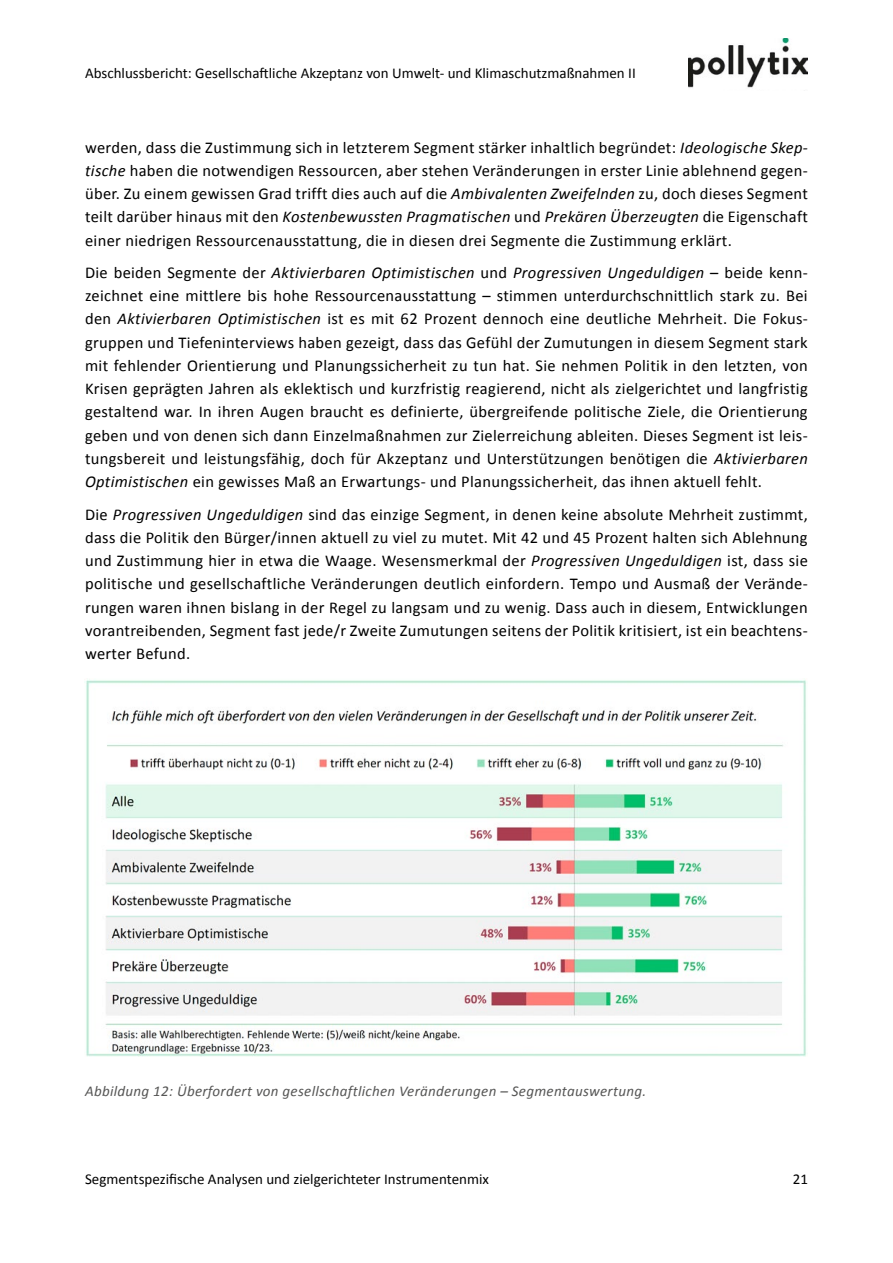
<style>
.page{position:relative;width:893px;height:1263px;background:#fff}
.page>*{position:absolute;margin:0;border:0;box-sizing:border-box;transform-origin:0 0}
.Normal{font:16.5px/23.2px "Calibri";letter-spacing:.02em;color:#000;text-align:justify}
.t1{font:15px "Calibri";color:#000}
.t2{font:italic 15px "Calibri";letter-spacing:.02em;color:#565655}
.s1{font-style:italic}
</style>
<div class="page">
<img style="left:688px;top:38px;width:120px;height:50px">
<img style="left:85px;top:679px;width:722px;height:378px">
<p class="t1" style="left:85px;top:62px;width:552px">Abschlussbericht: Gesellschaftliche Akzeptanz von Umwelt- und Klimaschutzmaßnahmen II</p>
<p class="Normal" style="left:85px;top:135px;width:724px">werden, dass die Zustimmung sich in letzterem Segment stärker inhaltlich begründet: <span class="s1">Ideologische Skep&shy;tische</span> haben die notwendigen Ressourcen, aber stehen Veränderungen in erster Linie ablehnend gegen&shy;über. Zu einem gewissen Grad trifft dies auch auf die <span class="s1">Ambivalenten Zweifelnden</span> zu, doch dieses Segment teilt darüber hinaus mit den <span class="s1">Kostenbewussten Pragmatischen</span> und <span class="s1">Prekären Überzeugten</span> die Eigenschaft einer niedrigen Ressourcenausstattung, die in diesen drei Segmente die Zustimmung erklärt.</p>
<p class="Normal" style="left:85px;top:260px;width:724px">Die beiden Segmente der <span class="s1">Aktivierbaren Optimistischen</span> und <span class="s1">Progressiven Ungeduldigen</span> – beide kenn&shy;zeichnet eine mittlere bis hohe Ressourcenausstattung – stimmen unterdurchschnittlich stark zu. Bei den <span class="s1">Aktivierbaren Optimistischen</span> ist es mit 62 Prozent dennoch eine deutliche Mehrheit. Die Fokus&shy;gruppen und Tiefeninterviews haben gezeigt, dass das Gefühl der Zumutungen in diesem Segment stark mit fehlender Orientierung und Planungssicherheit zu tun hat. Sie nehmen Politik in den letzten, von Krisen geprägten Jahren als eklektisch und kurzfristig reagierend, nicht als zielgerichtet und langfristig gestaltend war. In ihren Augen braucht es definierte, übergreifende politische Ziele, die Orientierung geben und von denen sich dann Einzelmaßnahmen zur Zielerreichung ableiten. Dieses Segment ist leis&shy;tungsbereit und leistungsfähig, doch für Akzeptanz und Unterstützungen benötigen die <span class="s1">Aktivierbaren Optimistischen</span> ein gewisses Maß an Erwartungs- und Planungssicherheit, das ihnen aktuell fehlt.</p>
<p class="Normal" style="left:85px;top:502px;width:724px">Die <span class="s1">Progressiven Ungeduldigen</span> sind das einzige Segment, in denen keine absolute Mehrheit zustimmt, dass die Politik den Bürger/innen aktuell zu viel zu mutet. Mit 42 und 45 Prozent halten sich Ablehnung und Zustimmung hier in etwa die Waage. Wesensmerkmal der <span class="s1">Progressiven Ungeduldigen</span> ist, dass sie politische und gesellschaftliche Veränderungen deutlich einfordern. Tempo und Ausmaß der Verände&shy;rungen waren ihnen bislang in der Regel zu langsam und zu wenig. Dass auch in diesem, Entwicklungen vorantreibenden, Segment fast jede/r Zweite Zumutungen seitens der Politik kritisiert, ist ein beachtens&shy;werter Befund.</p>
<p class="t2" style="left:85px;top:1080px;width:563px">Abbildung 12: Überfordert von gesellschaftlichen Veränderungen – Segmentauswertung.</p>
<p class="t1" style="left:85px;top:1168px;width:405px">Segmentspezifische Analysen und zielgerichteter Instrumentenmix</p>
<p class="t1" style="left:793px;top:1168px;width:17px">21</p>
</div>
